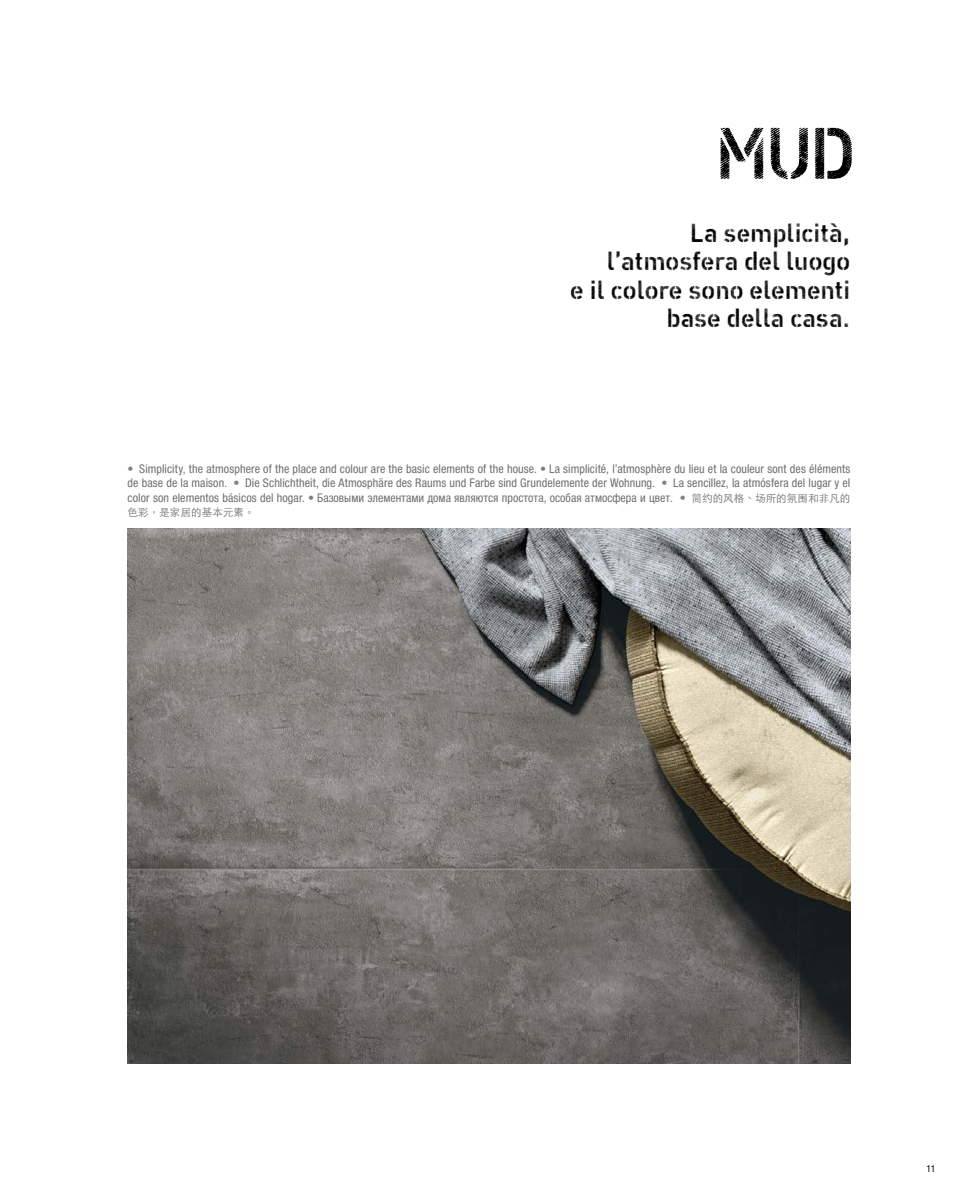
<style>
.page{position:relative;width:978px;height:1191px;background:#fff}
.page>*{position:absolute;margin:0;border:0;box-sizing:border-box;transform-origin:0 0}
.t1{font:75px "Vtg Stencil DIN Alt Fabric";color:#000}
.t2{font:27px/28.2px "Vtg Stencil DIN Fabric";color:#000;text-align:right}
.t3{font:condensed 12px/14.2px "Helvetica Neue LT Std";letter-spacing:.005em;color:#706f6f}
.t4{font:condensed 12px "Helvetica Neue LTCYR";color:#706f6f}
.t5{font:300 10.5px "ST Heiti TC";letter-spacing:.01em;color:#706f6f}
.t6{font:condensed 9.75px "Helvetica Neue LT Std";color:#000}
.s1{color:#818080}
.s2{font-family:"Helvetica Neue LT Std"}
.s3{font-family:"Helvetica Neue LT Std";color:#818080}
.s4{font-family:"ST Heiti TC";font-weight:300;font-stretch:normal;font-size:10.5px}
</style>
<div class="page">
<img style="left:128px;top:528px;width:722px;height:535px">
<h1 class="t1" style="left:714px;top:109px;width:143px">MUD</h1>
<h2 class="t2" style="left:570px;top:220px;width:282px">La semplicità, l’atmosfera del luogo<br>e il colore sono elementi base della casa.</h2>
<p class="t3" style="left:128px;top:462px;width:724px"><span class="s1">•</span> Simplicity, the atmosphere of the place and colour are the basic elements of the house. <span class="s1">•</span> La simplicité, l’atmosphère du lieu et la couleur sont des éléments de base de la maison. <span class="s1">•</span> Die Schlichtheit, die Atmosphäre des Raums und Farbe sind Grundelemente der Wohnung. <span class="s1">•</span> La sencillez, la atmósfera del lugar y el</p>
<p class="t4" style="left:128px;top:491px;width:724px"><span class="s2">color son elementos básicos del hogar.</span> <span class="s3">•</span> Базовыми элементами дома являются простота, особая атмосфера и цвет. <span class="s3">•</span> <span class="s4">简约的风格、场所的氛围和非凡的</span></p>
<p class="t5" style="left:128px;top:503px;width:129px">色彩，是家居的基本元素。</p>
<p class="t6" style="left:926px;top:1162px;width:10px">11</p>
</div>
